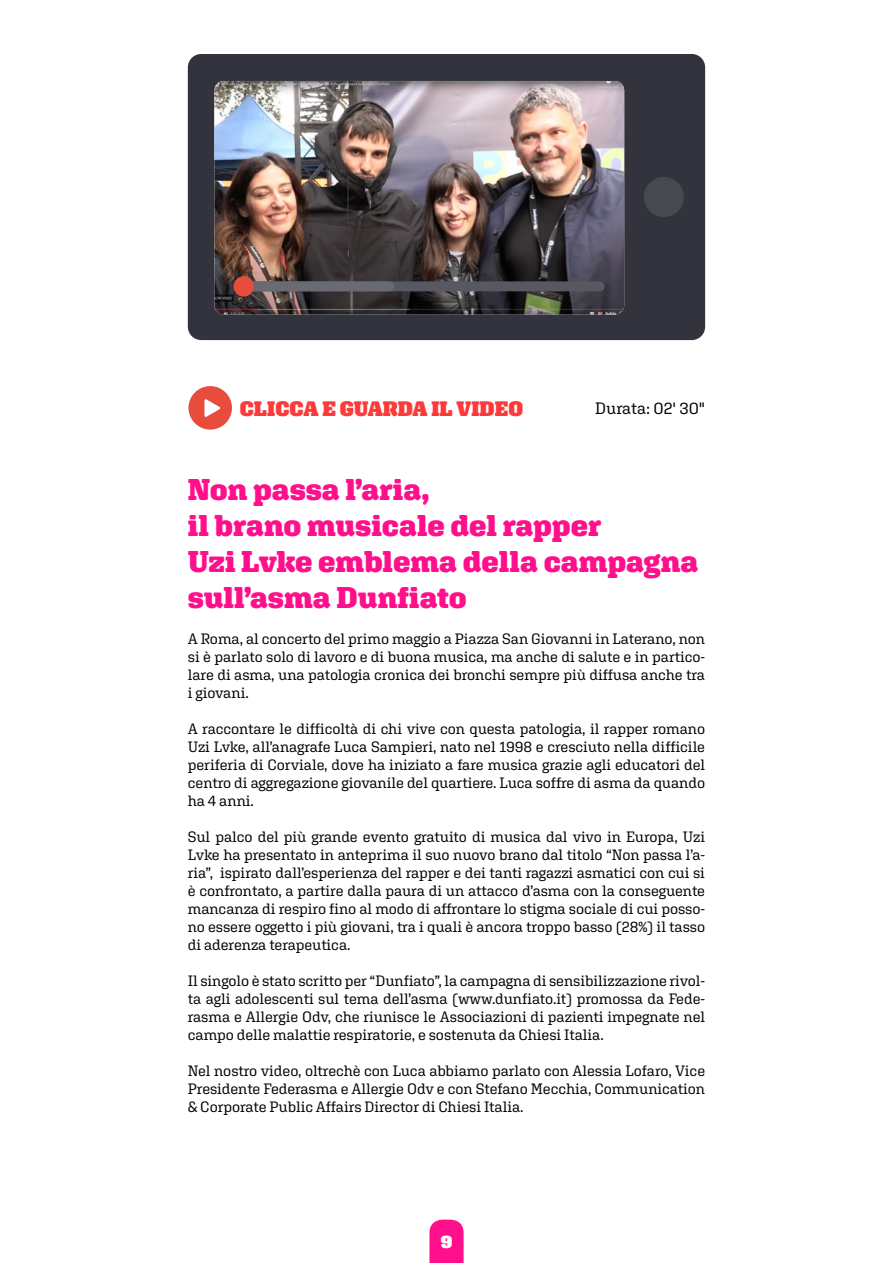
<style>
.page{position:relative;width:893px;height:1263px;background:#fff}
.page>*{position:absolute;margin:0;border:0;box-sizing:border-box;transform-origin:0 0}
.t1{font:900 30px/36px "Aglet Slab";letter-spacing:-.005em;color:#ff0f8c}
.t2{font:900 20.85px "Aglet Slab";color:#fe393a}
.t3{font:900 18px "Aglet Slab";color:#fff}
.t4{font:16.5px "Aglet Slab";color:#000}
.t5{font:15px/18px "Aglet Slab";letter-spacing:-.005em;color:#000;text-align:justify}
</style>
<div class="page">
<div style="left:188px;top:54px;width:517px;height:286px;background:#33333d;border-radius:13px"></div>
<div style="left:644px;top:177px;width:40px;height:40px;background:#48484f;border-radius:50%"></div>
<img style="left:214px;top:81px;width:410px;height:234px">
<div style="left:235px;top:281px;width:370px;height:10px;background:#585860;border-radius:5px"></div>
<div style="left:235px;top:281px;width:159px;height:10px;background:#6a6a72;border-radius:5px"></div>
<div style="left:234px;top:276px;width:20px;height:21px;background:#e74c3c;border-radius:50%"></div>
<div style="left:188px;top:386px;width:44px;height:44px;background:#e74c3c;border-radius:50%"></div>
<svg style="left:204px;top:399px;width:16px;height:18px"></svg>
<svg style="left:429px;top:1219px;width:35px;height:44px;background:#ff2295"></svg>
<h2 class="t2" style="left:240px;top:397px;width:285px">CLICCA E GUARDA IL VIDEO</h2>
<p class="t4" style="left:595px;top:398px;width:112px">Durata: 02' 30"</p>
<h1 class="t1" style="left:188px;top:471px;width:512px">Non passa l’aria,<br>il brano musicale del rapper<br>Uzi Lvke emblema della campagna sull’asma Dunfiato</h1>
<p class="t5" style="left:188px;top:629px;width:519px">A Roma, al concerto del primo maggio a Piazza San Giovanni in Laterano, non si è parlato solo di lavoro e di buona musica, ma anche di salute e in partico&shy;lare di asma, una patologia cronica dei bronchi sempre più diffusa anche tra i giovani.</p>
<p class="t5" style="left:188px;top:719px;width:519px">A raccontare le difficoltà di chi vive con questa patologia, il rapper romano Uzi Lvke, all’anagrafe Luca Sampieri, nato nel 1998 e cresciuto nella difficile periferia di Corviale, dove ha iniziato a fare musica grazie agli educatori del centro di aggregazione giovanile del quartiere. Luca soffre di asma da quando ha 4 anni.</p>
<p class="t5" style="left:188px;top:827px;width:519px">Sul palco del più grande evento gratuito di musica dal vivo in Europa, Uzi Lvke ha presentato in anteprima il suo nuovo brano dal titolo “Non passa l’a&shy;ria”, ispirato dall’esperienza del rapper e dei tanti ragazzi asmatici con cui si è confrontato, a partire dalla paura di un attacco d’asma con la conseguente mancanza di respiro fino al modo di affrontare lo stigma sociale di cui posso&shy;no essere oggetto i più giovani, tra i quali è ancora troppo basso (28%) il tasso di aderenza terapeutica.</p>
<p class="t5" style="left:188px;top:971px;width:519px">Il singolo è stato scritto per “Dunfiato”, la campagna di sensibilizzazione rivol&shy;ta agli adolescenti sul tema dell’asma (www.dunfiato.it) promossa da Fede&shy;rasma e Allergie Odv, che riunisce le Associazioni di pazienti impegnate nel campo delle malattie respiratorie, e sostenuta da Chiesi Italia.</p>
<p class="t5" style="left:188px;top:1061px;width:519px">Nel nostro video, oltrechè con Luca abbiamo parlato con Alessia Lofaro, Vice Presidente Federasma e Allergie Odv e con Stefano Mecchia, Communication &amp; Corporate Public Affairs Director di Chiesi Italia.</p>
<p class="t3" style="left:441px;top:1231px;width:13px">9</p>
</div>
